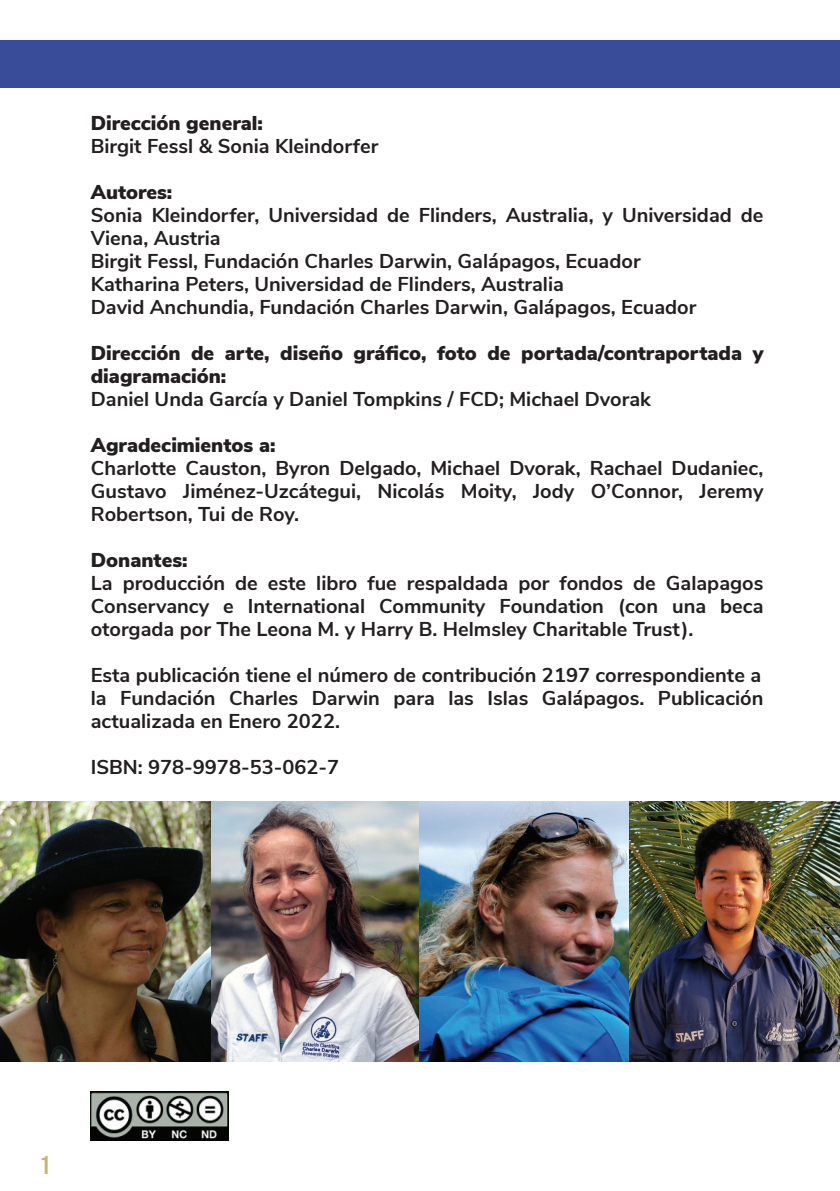
<style>
.page{position:relative;width:840px;height:1191px;background:#fff}
.page>*{position:absolute;margin:0;border:0;box-sizing:border-box;transform-origin:0 0}
.t1{font:26px "Bebas Neue";color:#c7b56f}
.t2{font:700 20px/23px "Nunito Sans";color:#231f20;text-align:justify}
.t3{font:900 20px/23px "Nunito Sans";color:#231f20}
</style>
<div class="page">
<div style="left:0;top:40px;width:839px;height:48px;background:#384c99"></div>
<img style="left:91px;top:1091px;width:138px;height:49px">
<img style="left:0;top:801px;width:839px;height:260px">
<p class="t3" style="left:91px;top:111px;width:173px">Dirección general:</p>
<p class="t2" style="left:91px;top:134px;width:289px">Birgit Fessl &amp; Sonia Kleindorfer</p>
<p class="t3" style="left:91px;top:180px;width:83px">Autores:</p>
<p class="t2" style="left:91px;top:203px;width:673px;text-align:left">Sonia Kleindorfer, Universidad de Flinders, Australia, y Universidad de Viena, Austria<br>Birgit Fessl, Fundación Charles Darwin, Galápagos, Ecuador<br>Katharina Peters, Universidad de Flinders, Australia<br>David Anchundia, Fundación Charles Darwin, Galápagos, Ecuador</p>
<p class="t3" style="left:91px;top:341px;width:673px">Dirección de arte, diseño gráfico, foto de portada/contraportada y diagramación:</p>
<p class="t2" style="left:91px;top:387px;width:561px">Daniel Unda García y Daniel Tompkins / FCD; Michael Dvorak</p>
<p class="t3" style="left:91px;top:433px;width:186px">Agradecimientos a:</p>
<p class="t2" style="left:91px;top:456px;width:673px">Charlotte Causton, Byron Delgado, Michael Dvorak, Rachael Dudaniec, Gustavo Jiménez-Uzcátegui, Nicolás Moity, Jody O’Connor, Jeremy Robertson, Tui de Roy.</p>
<p class="t3" style="left:91px;top:548px;width:98px">Donantes:</p>
<p class="t2" style="left:91px;top:571px;width:673px">La producción de este libro fue respaldada por fondos de Galapagos Conservancy e International Community Foundation (con una beca otorgada por The Leona M. y Harry B. Helmsley Charitable Trust).</p>
<p class="t2" style="left:91px;top:663px;width:673px">Esta publicación tiene el número de contribución 2197 correspondiente a la Fundación Charles Darwin para las Islas Galápagos. Publicación actualizada en Enero 2022.</p>
<p class="t2" style="left:91px;top:755px;width:250px">ISBN: 978-9978-53-062-7</p>
<h1 class="t1" style="left:40px;top:1150px;width:12px">1</h1>
</div>
